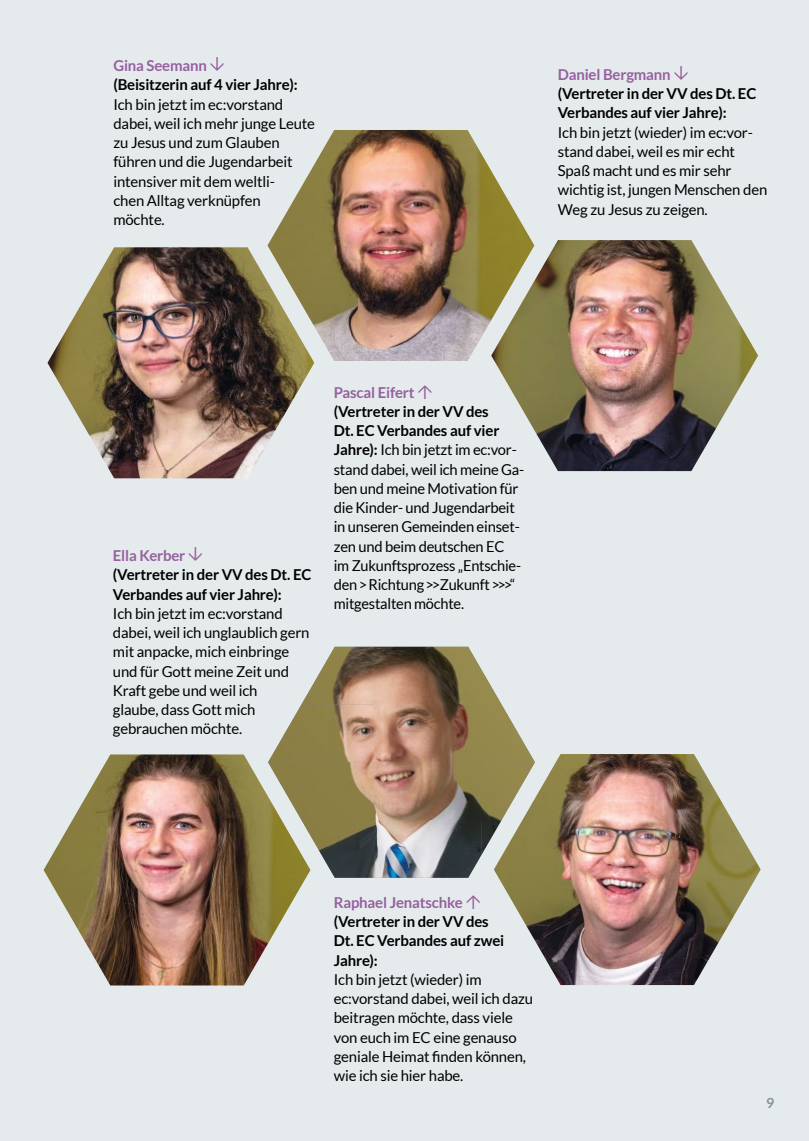
<style>
.page{position:relative;width:809px;height:1141px;background:#e5eaec}
.page>*{position:absolute;margin:0;border:0;box-sizing:border-box;transform-origin:0 0}
.t1{font:15.05px/19.2px "Lato";letter-spacing:-.01em;color:#000}
.t2{font:700 15.05px/19.2px "Lato";letter-spacing:-.01em;color:#000}
.t3{font:700 15.05px "Lato";letter-spacing:-.01em;color:#95609f}
.t4{font:700 14px "Lato";color:#83929b}
.s1{font-weight:700}
</style>
<div class="page">
<img style="left:44px;top:754px;width:262px;height:231px">
<svg style="left:268px;top:820px;width:33px;height:58px;fill:#8c812a"></svg>
<img style="left:301px;top:647px;width:181px;height:57px">
<img style="left:481px;top:670px;width:49px;height:184px">
<img style="left:268px;top:704px;width:214px;height:116px">
<img style="left:301px;top:820px;width:181px;height:58px">
<img style="left:494px;top:754px;width:266px;height:231px">
<img style="left:47px;top:247px;width:267px;height:231px">
<img style="left:267px;top:130px;width:264px;height:231px">
<img style="left:491px;top:240px;width:267px;height:231px">
<p class="t3" style="left:113px;top:57px;width:95px">Gina Seemann</p>
<p class="t2" style="left:113px;top:75px;width:186px">(Beisitzerin auf 4 vier Jahre):</p>
<p class="t1" style="left:113px;top:95px;width:203px">Ich bin jetzt im ec:vorstand dabei, weil ich mehr junge Leute zu Jesus und zum Glauben führen und die Jugendarbeit intensiver mit dem weltli-<br>chen Alltag verknüpfen möchte.</p>
<p class="t3" style="left:558px;top:66px;width:114px">Daniel Bergmann</p>
<p class="t2" style="left:558px;top:84px;width:200px">(Vertreter in der VV des Dt. EC<br>Verbandes auf vier Jahre):</p>
<p class="t1" style="left:558px;top:123px;width:211px">Ich bin jetzt (wieder) im ec:vor&shy;stand dabei, weil es mir echt<br>Spaß macht und es mir sehr wichtig ist, jungen Menschen den<br>Weg zu Jesus zu zeigen.</p>
<p class="t3" style="left:113px;top:547px;width:74px">Ella Kerber</p>
<p class="t2" style="left:113px;top:565px;width:200px">(Vertreter in der VV des Dt. EC<br>Verbandes auf vier Jahre):</p>
<p class="t1" style="left:113px;top:604px;width:198px">Ich bin jetzt im ec:vorstand dabei, weil ich unglaublich gern mit anpacke, mich einbringe und für Gott meine Zeit und<br>Kraft gebe und weil ich<br>glaube, dass Gott mich gebrauchen möchte.</p>
<p class="t3" style="left:334px;top:383px;width:82px">Pascal Eifert</p>
<p class="t1" style="left:334px;top:402px;width:192px"><span class="s1">(Vertreter in der VV des<br>Dt. EC Verbandes auf vier<br>Jahre):</span> Ich bin jetzt im ec:vor&shy;stand dabei, weil ich meine Ga&shy;ben und meine Motivation für die Kinder- und Jugendarbeit in unseren Gemeinden einset&shy;zen und beim deutschen EC<br>im Zukunftsprozess „Entschie&shy;den &gt; Richtung &gt;&gt; Zukunft &gt;&gt;&gt;“ mitgestalten möchte.</p>
<p class="t3" style="left:334px;top:894px;width:130px">Raphael Jenatschke</p>
<p class="t2" style="left:334px;top:912px;width:172px">(Vertreter in der VV des<br>Dt. EC Verbandes auf zwei<br>Jahre):</p>
<p class="t1" style="left:334px;top:970px;width:201px">Ich bin jetzt (wieder) im ec:vorstand dabei, weil ich dazu beitragen möchte, dass viele von euch im EC eine genauso geniale Heimat finden können, wie ich sie hier habe.</p>
<p class="t4" style="left:766px;top:1095px;width:10px">9</p>
</div>
